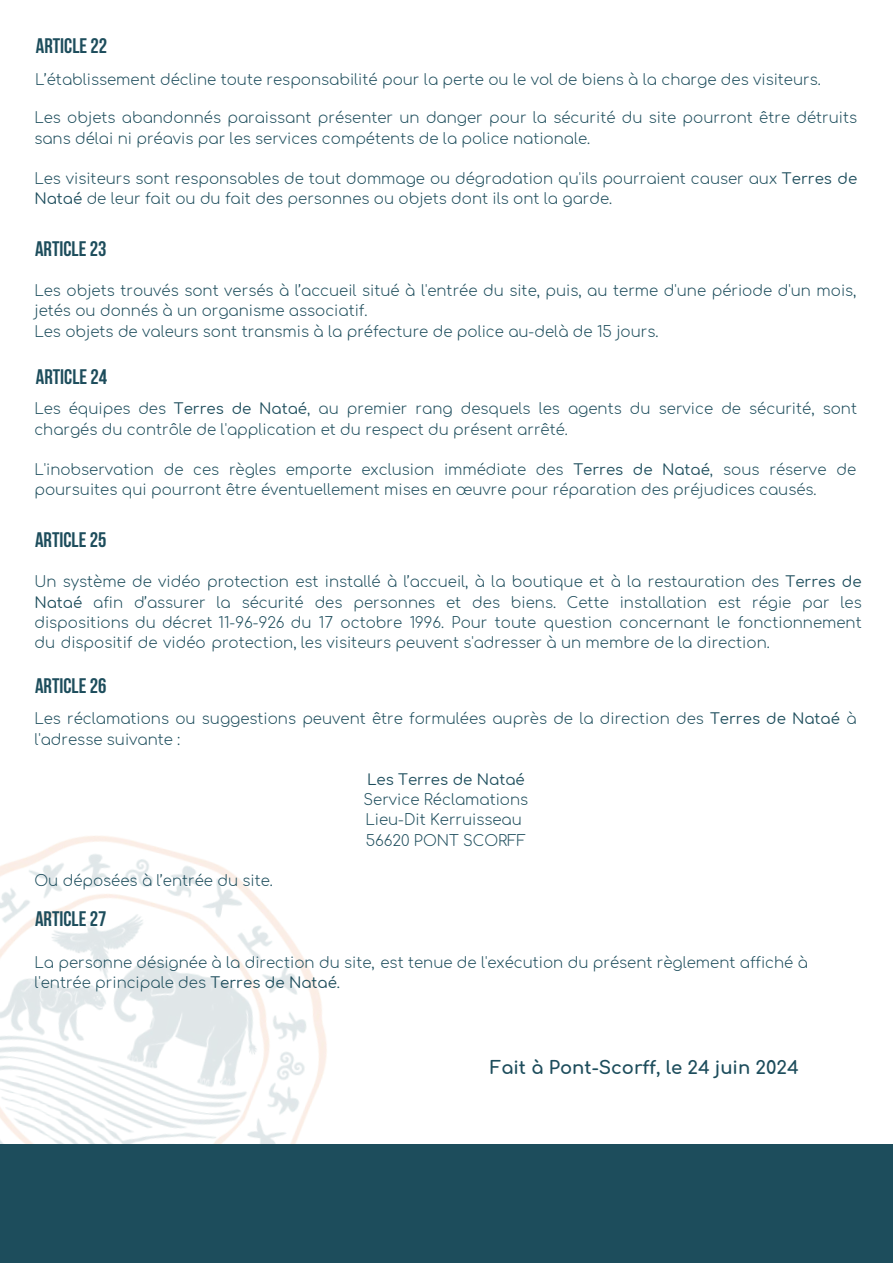
<style>
.page{position:relative;width:893px;height:1264px;background:#fff}
.page>*{position:absolute;margin:0;border:0;box-sizing:border-box;transform-origin:0 0}
.t1{font:700 21px "Bebas Neue";color:#1d4d5c}
.t2{font:700 18px "Comfortaa";color:#1d4d5c}
.t3{font:300 15px/20.2px "Comfortaa";color:#1d4d5c}
.t4{font:15px "Comfortaa";color:#1d4d5c}
.s1{font-weight:400}
</style>
<div class="page">
<img style="left:0;top:836px;width:327px;height:307px">
<div style="left:0;top:1143px;width:892px;height:119px;background:#1d4d5c"></div>
<h1 class="t1" style="left:36px;top:37px;width:73px">ARTICLE 22</h1>
<p class="t3" style="left:35px;top:70px;width:787px">L’établissement décline toute responsabilité pour la perte ou le vol de biens à la charge des visiteurs.</p>
<p class="t3" style="left:34px;top:108px;width:824px">Les objets abandonnés paraissant présenter un danger pour la sécurité du site pourront être détruits sans délai ni préavis par les services compétents de la police nationale.</p>
<p class="t3" style="left:34px;top:169px;width:824px">Les visiteurs sont responsables de tout dommage ou dégradation qu'ils pourraient causer aux <span class="s1">Terres de<br>Nataé</span> de leur fait ou du fait des personnes ou objets dont ils ont la garde.</p>
<h1 class="t1" style="left:35px;top:241px;width:73px">ARTICLE 23</h1>
<p class="t3" style="left:34px;top:281px;width:823px">Les objets trouvés sont versés à l’accueil situé à l'entrée du site, puis, au terme d'une période d'un mois, jetés ou donnés à un organisme associatif.<br>Les objets de valeurs sont transmis à la préfecture de police au-delà de 15 jours.</p>
<h1 class="t1" style="left:36px;top:368px;width:73px">ARTICLE 24</h1>
<p class="t3" style="left:34px;top:399px;width:824px">Les équipes des <span class="s1">Terres de Nataé</span>, au premier rang desquels les agents du service de sécurité, sont chargés du contrôle de l'application et du respect du présent arrêté.</p>
<p class="t3" style="left:34px;top:460px;width:823px">L'inobservation de ces règles emporte exclusion immédiate des <span class="s1">Terres de Nataé</span>, sous réserve de poursuites qui pourront être éventuellement mises en œuvre pour réparation des préjudices causés.</p>
<h1 class="t1" style="left:35px;top:531px;width:73px">ARTICLE 25</h1>
<p class="t3" style="left:34px;top:572px;width:828px;text-align:justify">Un système de vidéo protection est installé à l’accueil, à la boutique et à la restauration des <span class="s1">Terres de Nataé</span> afin d’assurer la sécurité des personnes et des biens. Cette installation est régie par les dispositions du décret 11-96-926 du 17 octobre 1996. Pour toute question concernant le fonctionnement du dispositif de vidéo protection, les visiteurs peuvent s'adresser à un membre de la direction.</p>
<h1 class="t1" style="left:35px;top:677px;width:73px">ARTICLE 26</h1>
<p class="t3" style="left:34px;top:709px;width:823px">Les réclamations ou suggestions peuvent être formulées auprès de la direction des <span class="s1">Terres de Nataé</span> à l'adresse suivante :</p>
<p class="t4" style="left:367px;top:771px;width:159px">Les Terres de Nataé</p>
<p class="t3" style="left:363px;top:790px;width:166px">Service Réclamations<br>Lieu-Dit Kerruisseau<br>56620 PONT SCORFF</p>
<p class="t3" style="left:34px;top:871px;width:240px">Ou déposées à l’entrée du site.</p>
<h1 class="t1" style="left:35px;top:909px;width:73px">ARTICLE 27</h1>
<p class="t3" style="left:34px;top:950px;width:775px">La personne désignée à la direction du site, est tenue de l'exécution du présent règlement affiché à l'entrée principale des <span class="s1">Terres de Nataé.</span></p>
<p class="t2" style="left:490px;top:1057px;width:310px">Fait à Pont-Scorff, le 24 juin 2024</p>
</div>
